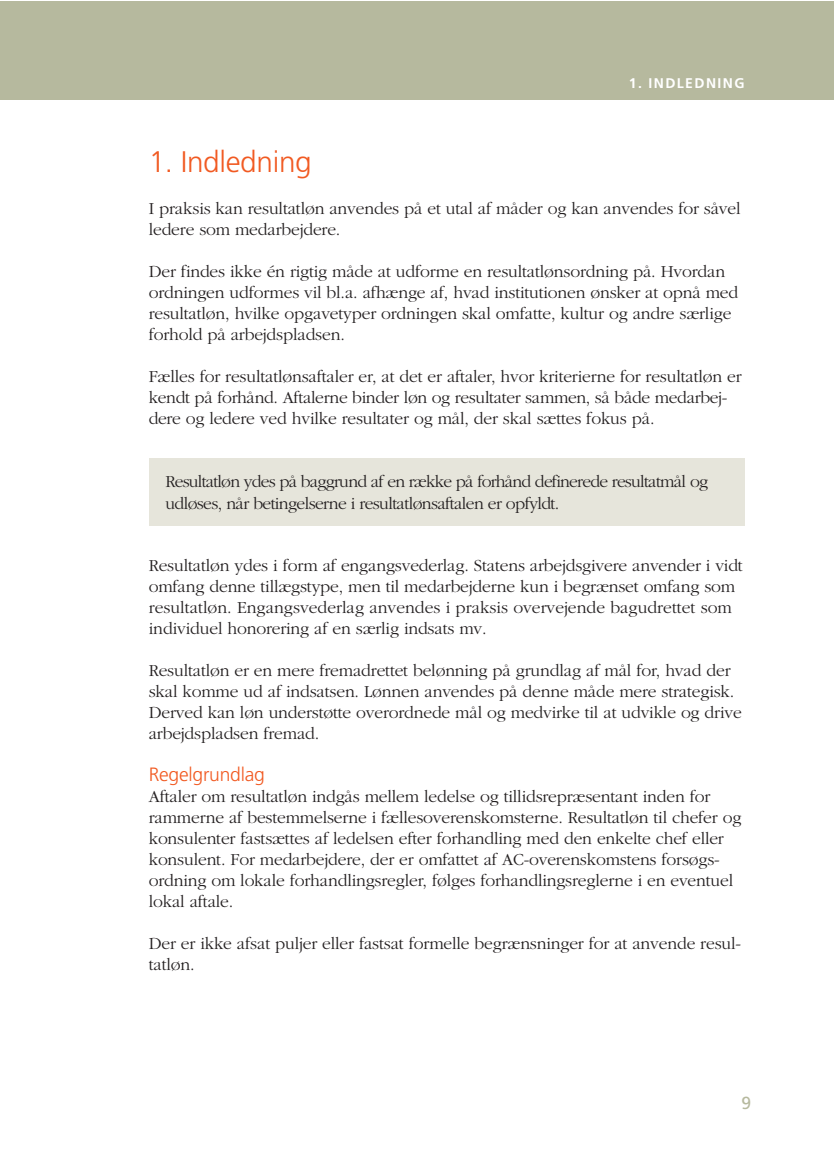
<style>
.page{position:relative;width:834px;height:1176px;background:#fff}
.page>*{position:absolute;margin:0;border:0;box-sizing:border-box;transform-origin:0 0}
.t1{font:300 29.75px "Frutiger";letter-spacing:-.01em;color:#f15a22}
.t2{font:300 19.25px "Frutiger";letter-spacing:-.01em;color:#f15a22}
.t3{font:300 17.5px/21px "Garamond";letter-spacing:-.01em;color:#231f20}
.t4{font:300 17.5px/22.8px "Garamond";letter-spacing:-.04em;color:#231f20}
.t5{font:17.5px "Frutiger";color:#b6b99e}
.t6{font:700 14px "Frutiger";letter-spacing:.1em;color:#fff}
</style>
<div class="page">
<div style="left:149px;top:459px;width:595px;height:67px;background:#e6e5db"></div>
<div style="left:0;top:1px;width:833px;height:99px;background:#b6b99e"></div>
<p class="t6" style="left:628px;top:78px;width:117px">1. INDLEDNING</p>
<h1 class="t1" style="left:149px;top:150px;width:164px">1. Indledning</h1>
<p class="t3" style="left:149px;top:199px;width:593px">I praksis kan resultatløn anvendes på et utal af måder og kan anvendes for såvel ledere som medarbejdere.</p>
<p class="t3" style="left:149px;top:262px;width:591px">Der findes ikke én rigtig måde at udforme en resultatlønsordning på. Hvordan ordningen udformes vil bl.a. afhænge af, hvad institutionen ønsker at opnå med resultatløn, hvilke opgavetyper ordningen skal omfatte, kultur og andre særlige forhold på arbejdspladsen.</p>
<p class="t3" style="left:149px;top:367px;width:594px">Fælles for resultatlønsaftaler er, at det er aftaler, hvor kriterierne for resultatløn er kendt på forhånd. Aftalerne binder løn og resultater sammen, så både medarbej&shy;dere og ledere ved hvilke resultater og mål, der skal sættes fokus på.</p>
<p class="t4" style="left:165px;top:471px;width:544px">Resultatløn ydes på baggrund af en række på forhånd definerede resultatmål og udløses, når betingelserne i resultatlønsaftalen er opfyldt.</p>
<p class="t3" style="left:149px;top:556px;width:595px">Resultatløn ydes i form af engangsvederlag. Statens arbejdsgivere anvender i vidt omfang denne tillægstype, men til medarbejderne kun i begrænset omfang som resultatløn. Engangsvederlag anvendes i praksis overvejende bagudrettet som individuel honorering af en særlig indsats mv.</p>
<p class="t3" style="left:149px;top:661px;width:594px">Resultatløn er en mere fremadrettet belønning på grundlag af mål for, hvad der skal komme ud af indsatsen. Lønnen anvendes på denne måde mere strategisk.<br>Derved kan løn understøtte overordnede mål og medvirke til at udvikle og drive arbejdspladsen fremad.</p>
<p class="t2" style="left:149px;top:766px;width:118px">Regelgrundlag</p>
<p class="t3" style="left:149px;top:787px;width:594px">Aftaler om resultatløn indgås mellem ledelse og tillidsrepræsentant inden for rammerne af bestemmelserne i fællesoverenskomsterne. Resultatløn til chefer og konsulenter fastsættes af ledelsen efter forhandling med den enkelte chef eller konsulent. For medarbejdere, der er omfattet af AC-overenskomstens forsøgs&shy;ordning om lokale forhandlingsregler, følges forhandlingsreglerne i en eventuel lokal aftale.</p>
<p class="t3" style="left:149px;top:934px;width:593px">Der er ikke afsat puljer eller fastsat formelle begrænsninger for at anvende resul&shy;tatløn.</p>
<p class="t5" style="left:741px;top:1096px;width:11px">9</p>
</div>
